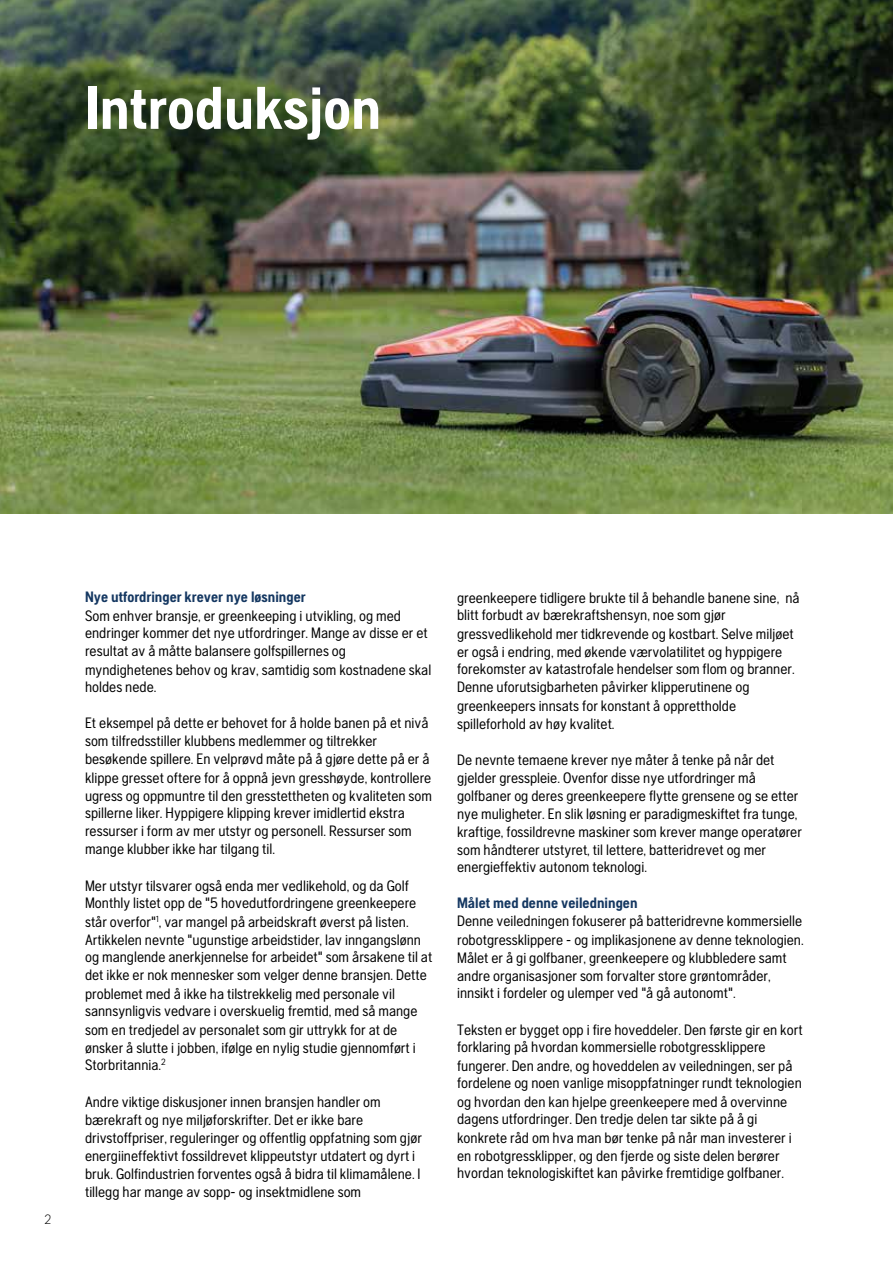
<style>
.page{position:relative;width:893px;height:1263px;background:#fff}
.page>*{position:absolute;margin:0;border:0;box-sizing:border-box;transform-origin:0 0}
.t1{font:700 60px "Husqvarna Gothic";color:#fff}
.t2{font:15px/18px "Husqvarna Gothic";color:#000}
.t3{font:700 15px "Husqvarna Gothic";color:#143761}
.t4{font:300 13.5px "Husqvarna Gothic";color:#000}
</style>
<div class="page">
<img style="left:0;top:0;width:893px;height:513px">
<h1 class="t1" style="left:85px;top:73px;width:298px">Introduksjon</h1>
<p class="t4" style="left:44px;top:1211px;width:8px">2</p>
<p class="t3" style="left:85px;top:588px;width:222px">Nye utfordringer krever nye løsninger</p>
<p class="t2" style="left:85px;top:606px;width:348px">Som enhver bransje, er greenkeeping i utvikling, og med endringer kommer det nye utfordringer. Mange av disse er et resultat av å måtte balansere golfspillernes og myndighetenes behov og krav, samtidig som kostnadene skal holdes nede.</p>
<p class="t2" style="left:85px;top:714px;width:349px">Et eksempel på dette er behovet for å holde banen på et nivå som tilfredsstiller klubbens medlemmer og tiltrekker besøkende spillere. En velprøvd måte på å gjøre dette på er å klippe gresset oftere for å oppnå jevn gresshøyde, kontrollere ugress og oppmuntre til den gresstettheten og kvaliteten som spillerne liker. Hyppigere klipping krever imidlertid ekstra ressurser i form av mer utstyr og personell. Ressurser som mange klubber ikke har tilgang til.</p>
<p class="t2" style="left:85px;top:877px;width:349px">Mer utstyr tilsvarer også enda mer vedlikehold, og da Golf Monthly listet opp de "5 hovedutfordringene greenkeepere står overfor"<sup>1</sup>, var mangel på arbeidskraft øverst på listen.<br>Artikkelen nevnte "ugunstige arbeidstider, lav inngangslønn og manglende anerkjennelse for arbeidet" som årsakene til at det ikke er nok mennesker som velger denne bransjen. Dette problemet med å ikke ha tilstrekkelig med personale vil sannsynligvis vedvare i overskuelig fremtid, med så mange som en tredjedel av personalet som gir uttrykk for at de ønsker å slutte i jobben, ifølge en nylig studie gjennomført i Storbritannia.<sup>2</sup></p>
<p class="t2" style="left:85px;top:1093px;width:338px">Andre viktige diskusjoner innen bransjen handler om bærekraft og nye miljøforskrifter. Det er ikke bare drivstoffpriser, reguleringer og offentlig oppfatning som gjør energiineffektivt fossildrevet klippeutstyr utdatert og dyrt i bruk. Golfindustrien forventes også å bidra til klimamålene. I tillegg har mange av sopp- og insektmidlene som</p>
<p class="t2" style="left:457px;top:588px;width:344px">greenkeepere tidligere brukte til å behandle banene sine, nå blitt forbudt av bærekraftshensyn, noe som gjør gressvedlikehold mer tidkrevende og kostbart. Selve miljøet er også i endring, med økende værvolatilitet og hyppigere forekomster av katastrofale hendelser som flom og branner.<br>Denne uforutsigbarheten påvirker klipperutinene og greenkeepers innsats for konstant å opprettholde spilleforhold av høy kvalitet.</p>
<p class="t2" style="left:457px;top:751px;width:346px">De nevnte temaene krever nye måter å tenke på når det gjelder gresspleie. Ovenfor disse nye utfordringer må golfbaner og deres greenkeepere flytte grensene og se etter nye muligheter. En slik løsning er paradigmeskiftet fra tunge, kraftige, fossildrevne maskiner som krever mange operatører som håndterer utstyret, til lettere, batteridrevet og mer energieffektiv autonom teknologi.</p>
<p class="t3" style="left:457px;top:894px;width:182px">Målet med denne veiledningen</p>
<p class="t2" style="left:457px;top:912px;width:348px">Denne veiledningen fokuserer på batteridrevne kommersielle robotgressklippere - og implikasjonene av denne teknologien.<br>Målet er å gi golfbaner, greenkeepere og klubbledere samt andre organisasjoner som forvalter store grøntområder, innsikt i fordeler og ulemper ved "å gå autonomt".</p>
<p class="t2" style="left:457px;top:1020px;width:347px">Teksten er bygget opp i fire hoveddeler. Den første gir en kort forklaring på hvordan kommersielle robotgressklippere fungerer. Den andre, og hoveddelen av veiledningen, ser på fordelene og noen vanlige misoppfatninger rundt teknologien og hvordan den kan hjelpe greenkeepere med å overvinne dagens utfordringer. Den tredje delen tar sikte på å gi konkrete råd om hva man bør tenke på når man investerer i en robotgressklipper, og den fjerde og siste delen berører hvordan teknologiskiftet kan påvirke fremtidige golfbaner.</p>
</div>
